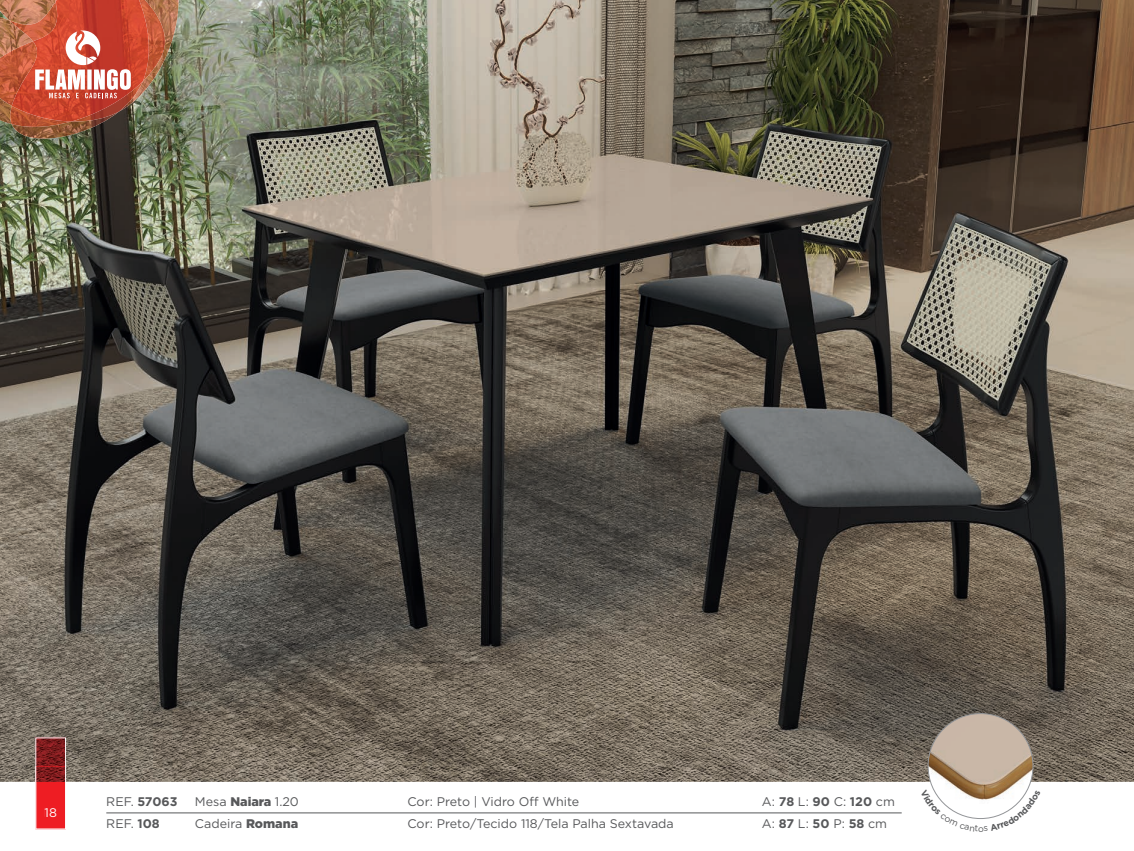
<style>
.page{position:relative;width:1134px;height:851px;background:#fff}
.page>*{position:absolute;margin:0;border:0;box-sizing:border-box;transform-origin:0 0}
.t1{font:12.5px "Gotham";color:#57585a}
.t2{font:700 12.5px "Gotham";letter-spacing:-.015em;color:#57585a}
.t3{font:12.5px "Gotham";color:#fff}
.s1{font-weight:400}
.s2{font-weight:900}
.s3{font-weight:700}
</style>
<div class="page">
<img style="left:0;top:0;width:1134px;height:781px">
<hr style="left:106px;top:812px;width:796px;height:1px;background:#57585a">
<img style="left:928px;top:713px;width:105px;height:105px;border-radius:52px">
<img style="left:152px;top:0;width:27px;height:112px">
<img style="left:0;top:122px;width:119px;height:17px">
<img style="left:0;top:106px;width:9px;height:18px">
<img style="left:0;top:0;width:170px;height:106px">
<img style="left:9px;top:2px;width:62px;height:125px">
<img style="left:12px;top:0;width:140px;height:121px">
<svg style="left:35px;top:30px;width:96px;height:68px"></svg>
<img style="left:37px;top:739px;width:27px;height:26px">
<svg style="left:37px;top:765px;width:27px;height:62px;background:#cd1c21"></svg>
<div style="left:45px;top:807px;width:11px;height:9px;background:#ee1d23"></div>
<div style="left:35px;top:737px;width:31px;height:92px;border:1px solid #fff"></div>
<svg style="left:933px;top:789px;width:96px;height:30px"></svg>
<p class="t3" style="left:45px;top:804px;width:14px">18</p>
<p class="t2" style="left:106px;top:793px;width:73px"><span class="s1">REF.</span> 57063</p>
<p class="t1" style="left:195px;top:793px;width:105px">Mesa <span class="s2">Naiara</span> 1.20</p>
<p class="t1" style="left:407px;top:793px;width:173px">Cor: Preto | Vidro Off White</p>
<p class="t1" style="left:762px;top:793px;width:134px">A: <span class="s3">78</span> L: <span class="s3">90</span> C: <span class="s3">120</span> cm</p>
<p class="t1" style="left:106px;top:815px;width:55px">REF. <span class="s3">108</span></p>
<p class="t1" style="left:195px;top:815px;width:105px">Cadeira <span class="s2">Romana</span></p>
<p class="t1" style="left:407px;top:815px;width:268px">Cor: Preto/Tecido 118/Tela Palha Sextavada</p>
<p class="t1" style="left:762px;top:815px;width:127px">A: <span class="s3">87</span> L: <span class="s3">50</span> P: <span class="s3">58</span> cm</p>
</div>
